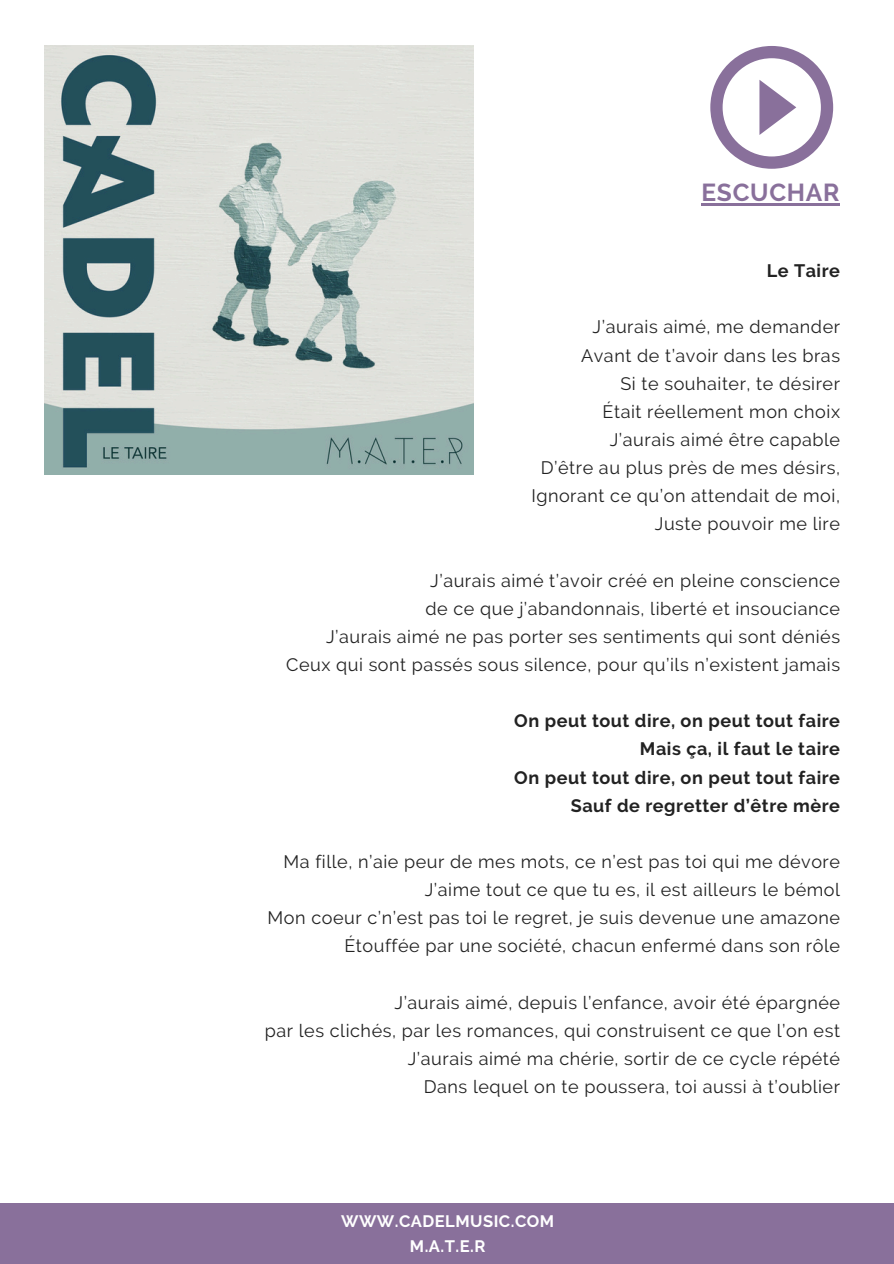
<style>
.page{position:relative;width:894px;height:1264px;background:#fff}
.page>*{position:absolute;margin:0;border:0;box-sizing:border-box;transform-origin:0 0}
.t1{font:700 24.45px "Raleway";letter-spacing:.03em;color:#89709b}
.t2{font:18px "Raleway";letter-spacing:.03em;color:#222}
.t3{font:700 18px/28.2px "Raleway";letter-spacing:.03em;color:#222;text-align:right}
.t4{font:700 16.5px/25.8px "Raleway";letter-spacing:.03em;color:#fff;text-align:center}
</style>
<div class="page">
<div style="left:0;top:1203px;width:893px;height:60px;background:#89709b"></div>
<img style="left:45px;top:46px;width:429px;height:429px">
<svg style="left:710px;top:46px;width:122px;height:123px"></svg>
<hr style="left:701px;top:203px;width:139px;height:2px;background:#89709b">
<p class="t1" style="left:701px;top:178px;width:139px">ESCUCHAR</p>
<p class="t3" style="left:766px;top:257px;width:75px">Le Taire</p>
<p class="t2" style="left:592px;top:316px;width:249px">J’aurais aimé, me demander</p>
<h1 class="t2" style="left:581px;top:344px;width:260px">Avant de t’avoir dans les bras</h1>
<h3 class="t2" style="left:620px;top:373px;width:221px">Si te souhaiter, te désirer</h3>
<p class="t2" style="left:602px;top:401px;width:239px">Était réellement mon choix</p>
<p class="t2" style="left:609px;top:429px;width:232px">J’aurais aimé être capable</p>
<p class="t2" style="left:540px;top:457px;width:301px">D’être au plus près de mes désirs,</p>
<p class="t2" style="left:531px;top:485px;width:310px">Ignorant ce qu’on attendait de moi,</p>
<p class="t2" style="left:654px;top:513px;width:187px">Juste pouvoir me lire</p>
<p class="t2" style="left:430px;top:569px;width:411px">J’aurais aimé t’avoir créé en pleine conscience</p>
<p class="t2" style="left:425px;top:598px;width:416px">de ce que j’abandonnais, liberté et insouciance</p>
<p class="t2" style="left:326px;top:626px;width:515px">J’aurais aimé ne pas porter ses sentiments qui sont déniés</p>
<p class="t2" style="left:286px;top:654px;width:555px">Ceux qui sont passés sous silence, pour qu’ils n’existent jamais</p>
<p class="t3" style="left:514px;top:707px;width:327px">On peut tout dire, on peut tout faire<br>Mais ça, il faut le taire<br>On peut tout dire, on peut tout faire<br>Sauf de regretter d’être mère</p>
<p class="t2" style="left:283px;top:851px;width:558px">Ma fille, n’aie peur de mes mots, ce n’est pas toi qui me dévore</p>
<p class="t2" style="left:424px;top:879px;width:416px">J’aime tout ce que tu es, il est ailleurs le bémol</p>
<h3 class="t2" style="left:267px;top:907px;width:574px">Mon coeur c’n’est pas toi le regret, je suis devenue une amazone</h3>
<p class="t2" style="left:344px;top:935px;width:497px">Étouffée par une société, chacun enfermé dans son rôle</p>
<p class="t2" style="left:394px;top:991px;width:447px">J’aurais aimé, depuis l’enfance, avoir été épargnée</p>
<p class="t2" style="left:265px;top:1019px;width:576px">par les clichés, par les romances, qui construisent ce que l’on est</p>
<p class="t2" style="left:407px;top:1048px;width:433px">J’aurais aimé ma chérie, sortir de ce cycle répété</p>
<p class="t2" style="left:423px;top:1076px;width:417px">Dans lequel on te poussera, toi aussi à t’oublier</p>
<p class="t4" style="left:341px;top:1207px;width:214px">WWW.CADELMUSIC.COM<br>M.A.T.E.R</p>
</div>
